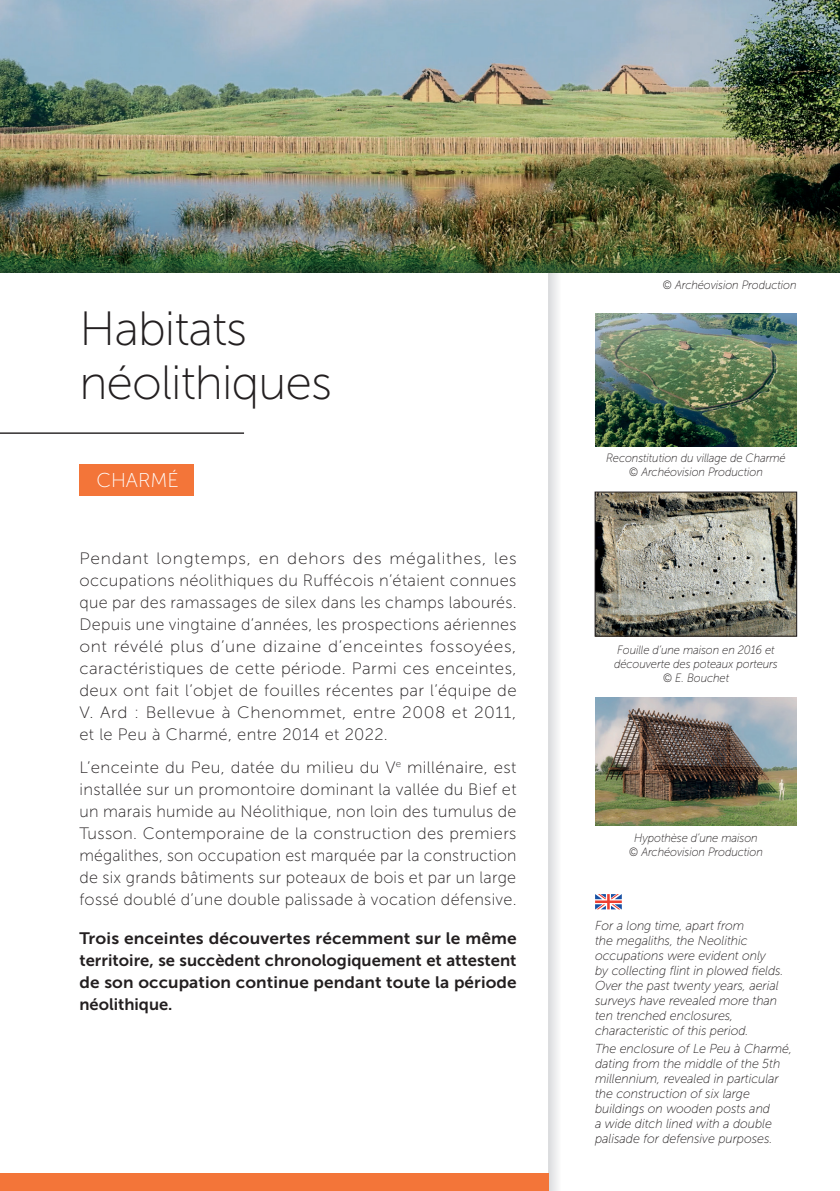
<style>
.page{position:relative;width:840px;height:1191px;background:#fff}
.page>*{position:absolute;margin:0;border:0;box-sizing:border-box;transform-origin:0 0}
.t1{font:48px/54px "Museo Sans 100";letter-spacing:-.02em;color:#231f20}
.t2{font:20px "Museo Sans 100";color:#fff}
.t3{font:16.4px/22px "Museo Sans 100";letter-spacing:.02em;color:#231f20;text-align:justify;scale:1.05 1}
.t4{font:16.4px/22px "Museo Sans 100";letter-spacing:.02em;color:#231f20;text-align:justify}
.t5{font:16.4px/22px "Museo Sans 700";letter-spacing:.005em;color:#231f20;text-align:justify;scale:1.05 1}
.t6{font:italic 13px/15px "Museo Sans 100";letter-spacing:-.005em;color:#231f20;scale:.96 1}
.t7{font:italic 12px/14px "Museo Sans 100";letter-spacing:-.01em;color:#231f20;scale:.93 1}
</style>
<div class="page">
<img style="left:0;top:0;width:839px;height:254px">
<div style="left:0;top:254px;width:839px;height:937px;background:#231f20;opacity:.75"></div>
<div style="left:0;top:273px;width:839px;height:918px;background:#fff"></div>
<svg style="left:548px;top:273px;width:10px;height:918px"></svg>
<img style="left:596px;top:494px;width:198px;height:140px">
<div style="left:594px;top:492px;width:202px;height:144px;border:1px solid #231f20"></div>
<img style="left:595px;top:314px;width:201px;height:132px">
<img style="left:595px;top:697px;width:201px;height:129px">
<div style="left:0;top:1174px;width:548px;height:17px;background:#f37539"></div>
<svg style="left:595px;top:894px;width:26px;height:15px"></svg>
<hr style="left:0;top:432px;width:244px;height:2px;background:#231f20">
<div style="left:79px;top:465px;width:115px;height:31px;background:#f37539"></div>
<p class="t1" style="left:79px;top:302px;width:254px">Habitats néolithiques</p>
<p class="t2" style="left:96px;top:470px;width:84px">CHARMÉ</p>
<p class="t7" style="left:662px;top:278px;width:145px">© Archéovision Production</p>
<p class="t7" style="left:605px;top:451px;width:194px">Reconstitution du village de Charmé</p>
<p class="t7" style="left:628px;top:465px;width:145px">© Archéovision Production</p>
<p class="t3" style="left:79px;top:547px;width:418px">Pendant longtemps, en dehors des mégalithes, les occupations néolithiques du Ruffécois n’étaient connues que par des ramassages de silex dans les champs labourés.<br>Depuis une vingtaine d’années, les prospections aériennes ont révélé plus d’une dizaine d’enceintes fossoyées, caractéristiques de cette période. Parmi ces enceintes, deux ont fait l’objet de fouilles récentes par l’équipe de V. Ard : Bellevue à Chenommet, entre 2008 et 2011, et le Peu à Charmé, entre 2014 et 2022.</p>
<p class="t4" style="left:79px;top:756px;width:438px">L’enceinte du Peu, datée du milieu du V<sup>e</sup> millénaire, est installée sur un promontoire dominant la vallée du Bief et un marais humide au Néolithique, non loin des tumulus de Tusson. Contemporaine de la construction des premiers mégalithes, son occupation est marquée par la construction de six grands bâtiments sur poteaux de bois et par un large fossé doublé d’une double palissade à vocation défensive.</p>
<p class="t5" style="left:79px;top:927px;width:418px">Trois enceintes découvertes récemment sur le même territoire, se succèdent chronologiquement et attestent de son occupation continue pendant toute la période néolithique.</p>
<p class="t6" style="left:594px;top:918px;width:198px">For a long time, apart from<br>the megaliths, the Neolithic occupations were evident only<br>by collecting flint in plowed fields.<br>Over the past twenty years, aerial surveys have revealed more than ten trenched enclosures, characteristic of this period.</p>
<p class="t6" style="left:594px;top:1041px;width:207px">The enclosure of Le Peu à Charmé, dating from the middle of the 5th millennium, revealed in particular the construction of six large buildings on wooden posts and<br>a wide ditch lined with a double palisade for defensive purposes.</p>
<p class="t7" style="left:613px;top:643px;width:177px">Fouille d’une maison en 2016 et découverte des poteaux porteurs</p>
<p class="t7" style="left:662px;top:671px;width:73px">© E. Bouchet</p>
<p class="t7" style="left:634px;top:831px;width:134px">Hypothèse d’une maison</p>
<p class="t7" style="left:628px;top:845px;width:145px">© Archéovision Production</p>
</div>
